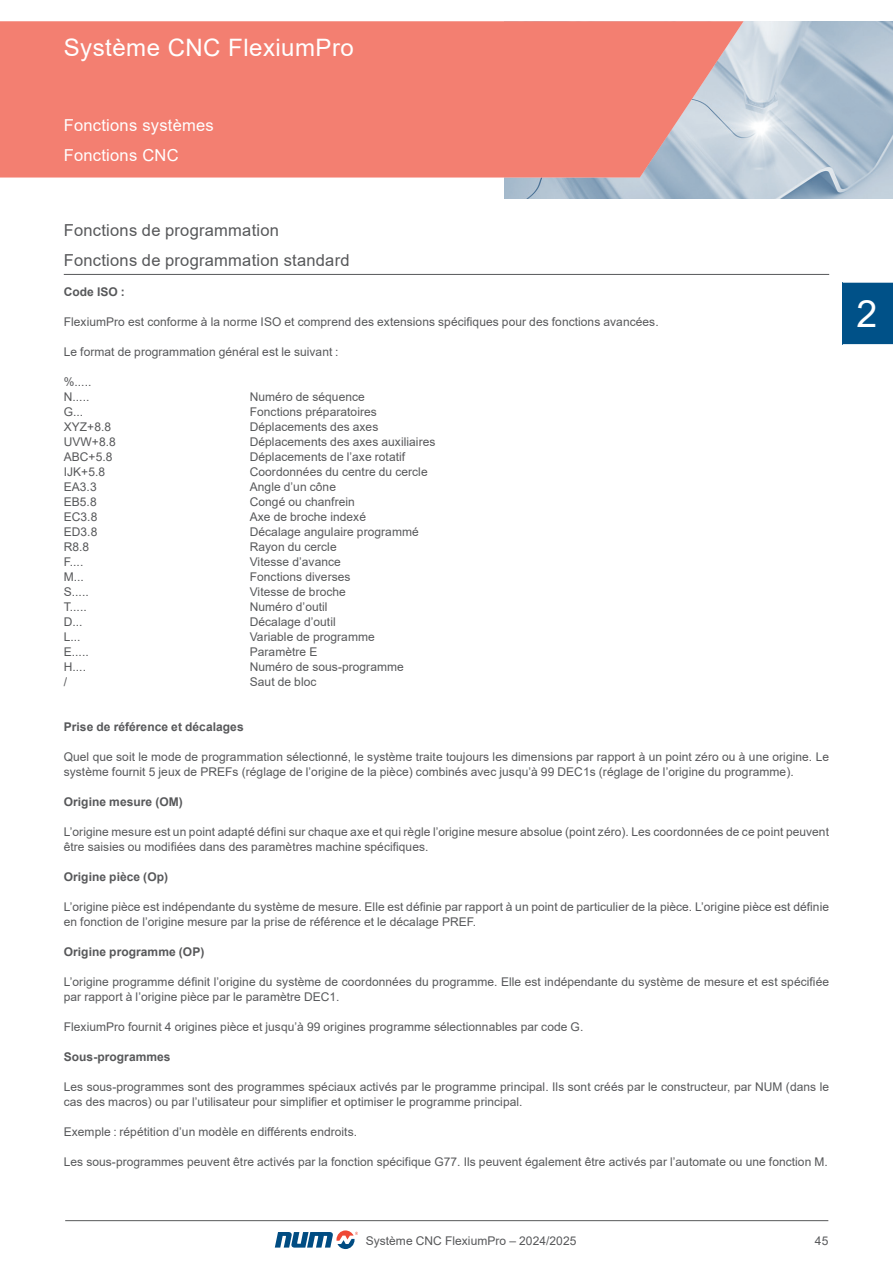
<style>
.page{position:relative;width:893px;height:1263px;background:#fff}
.page>*{position:absolute;margin:0;border:0;box-sizing:border-box;transform-origin:0 0}
.t1{font:37.5px "Arial";color:#fff}
.t2{font:24px "Arial";letter-spacing:.02em;color:#fff}
.t3{font:16.5px/30px "Arial";letter-spacing:.015em;color:#57585a}
.t4{font:16.5px/30px "Arial";letter-spacing:.015em;color:#fff}
.t5{font:12px/15px "Arial";letter-spacing:.005em;color:#57585a}
.t6{font:700 12px "Arial";letter-spacing:.005em;color:#57585a}
</style>
<div class="page">
<img style="left:504px;top:21px;width:389px;height:178px">
<div style="left:843px;top:282px;width:50px;height:63px;background:#005188"></div>
<hr style="left:843px;top:281px;width:50px;height:2px;background:#fff">
<hr style="left:843px;top:344px;width:50px;height:2px;background:#fff">
<svg style="left:0;top:21px;width:744px;height:157px;background:#ef8578"></svg>
<hr style="left:65px;top:1220px;width:763px;height:1px;background:#57585a">
<svg style="left:275px;top:1230px;width:83px;height:19px"></svg>
<hr style="left:64px;top:274px;width:765px;height:1px;background:#57585a">
<h2 class="t2" style="left:64px;top:31px;width:292px">Système CNC FlexiumPro</h2>
<h3 class="t4" style="left:64px;top:110px;width:152px">Fonctions systèmes<br>Fonctions CNC</h3>
<h3 class="t3" style="left:64px;top:215px;width:287px">Fonctions de programmation<br>Fonctions de programmation standard</h3>
<p class="t6" style="left:64px;top:283px;width:62px">Code ISO :</p>
<p class="t5" style="left:64px;top:314px;width:596px">FlexiumPro est conforme à la norme ISO et comprend des extensions spécifiques pour des fonctions avancées.</p>
<p class="t5" style="left:64px;top:344px;width:276px">Le format de programmation général est le suivant :</p>
<p class="t5" style="left:64px;top:374px;width:29px">%.....<br>N.....</p>
<p class="t5" style="left:250px;top:389px;width:117px">Numéro de séquence</p>
<p class="t5" style="left:64px;top:404px;width:21px">G...</p>
<p class="t5" style="left:250px;top:404px;width:129px">Fonctions préparatoires</p>
<p class="t5" style="left:64px;top:419px;width:49px">XYZ+8.8</p>
<p class="t5" style="left:250px;top:419px;width:130px">Déplacements des axes</p>
<p class="t5" style="left:64px;top:434px;width:54px">UVW+8.8</p>
<p class="t5" style="left:250px;top:434px;width:187px">Déplacements des axes auxiliaires</p>
<p class="t5" style="left:64px;top:449px;width:50px">ABC+5.8</p>
<p class="t5" style="left:250px;top:449px;width:157px">Déplacements de l’axe rotatif</p>
<p class="t5" style="left:64px;top:464px;width:43px">IJK+5.8</p>
<p class="t5" style="left:250px;top:464px;width:179px">Coordonnées du centre du cercle</p>
<p class="t5" style="left:64px;top:479px;width:34px">EA3.3</p>
<p class="t5" style="left:250px;top:479px;width:88px">Angle d’un cône</p>
<p class="t5" style="left:64px;top:494px;width:34px">EB5.8</p>
<p class="t5" style="left:250px;top:494px;width:107px">Congé ou chanfrein</p>
<p class="t5" style="left:64px;top:509px;width:35px">EC3.8</p>
<p class="t5" style="left:250px;top:509px;width:118px">Axe de broche indexé</p>
<p class="t5" style="left:64px;top:524px;width:35px">ED3.8</p>
<p class="t5" style="left:250px;top:524px;width:171px">Décalage angulaire programmé</p>
<p class="t5" style="left:64px;top:539px;width:27px">R8.8</p>
<p class="t5" style="left:250px;top:539px;width:88px">Rayon du cercle</p>
<p class="t5" style="left:64px;top:554px;width:21px">F....</p>
<p class="t5" style="left:250px;top:554px;width:93px">Vitesse d’avance</p>
<p class="t5" style="left:64px;top:569px;width:22px">M...</p>
<p class="t5" style="left:250px;top:569px;width:102px">Fonctions diverses</p>
<p class="t5" style="left:64px;top:584px;width:26px">S.....</p>
<p class="t5" style="left:250px;top:584px;width:98px">Vitesse de broche</p>
<p class="t5" style="left:64px;top:599px;width:24px">T.....</p>
<p class="t5" style="left:250px;top:599px;width:79px">Numéro d’outil</p>
<p class="t5" style="left:64px;top:614px;width:20px">D...</p>
<p class="t5" style="left:250px;top:614px;width:87px">Décalage d’outil</p>
<p class="t5" style="left:64px;top:629px;width:18px">L...</p>
<p class="t5" style="left:250px;top:629px;width:127px">Variable de programme</p>
<p class="t5" style="left:64px;top:644px;width:26px">E.....</p>
<p class="t5" style="left:250px;top:644px;width:69px">Paramètre E</p>
<p class="t5" style="left:64px;top:659px;width:24px">H....</p>
<p class="t5" style="left:250px;top:659px;width:156px">Numéro de sous-programme</p>
<p class="t5" style="left:64px;top:674px;width:5px">/</p>
<p class="t5" style="left:250px;top:674px;width:68px">Saut de bloc</p>
<p class="t6" style="left:64px;top:718px;width:181px">Prise de référence et décalages</p>
<p class="t5" style="left:64px;top:749px;width:767px">Quel que soit le mode de programmation sélectionné, le système traite toujours les dimensions par rapport à un point zéro ou à une origine. Le système fournit 5 jeux de PREFs (réglage de l’origine de la pièce) combinés avec jusqu’à 99 DEC1s (réglage de l’origine du programme).</p>
<p class="t6" style="left:64px;top:793px;width:121px">Origine mesure (OM)</p>
<p class="t5" style="left:64px;top:824px;width:767px">L’origine mesure est un point adapté défini sur chaque axe et qui règle l’origine mesure absolue (point zéro). Les coordonnées de ce point peuvent être saisies ou modifiées dans des paramètres machine spécifiques.</p>
<p class="t6" style="left:64px;top:868px;width:106px">Origine pièce (Op)</p>
<p class="t5" style="left:64px;top:899px;width:767px">L’origine pièce est indépendante du système de mesure. Elle est définie par rapport à un point de particulier de la pièce. L’origine pièce est définie en fonction de l’origine mesure par la prise de référence et le décalage PREF.</p>
<p class="t6" style="left:64px;top:943px;width:142px">Origine programme (OP)</p>
<p class="t5" style="left:64px;top:974px;width:767px">L’origine programme définit l’origine du système de coordonnées du programme. Elle est indépendante du système de mesure et est spécifiée par rapport à l’origine pièce par le paramètre DEC1.</p>
<p class="t5" style="left:64px;top:1019px;width:521px">FlexiumPro fournit 4 origines pièce et jusqu’à 99 origines programme sélectionnables par code G.</p>
<p class="t6" style="left:64px;top:1048px;width:108px">Sous-programmes</p>
<p class="t5" style="left:64px;top:1079px;width:767px">Les sous-programmes sont des programmes spéciaux activés par le programme principal. Ils sont créés par le constructeur, par NUM (dans le cas des macros) ou par l’utilisateur pour simplifier et optimiser le programme principal.</p>
<p class="t5" style="left:64px;top:1124px;width:295px">Exemple : répétition d’un modèle en différents endroits.</p>
<p class="t5" style="left:64px;top:1154px;width:766px">Les sous-programmes peuvent être activés par la fonction spécifique G77. Ils peuvent également être activés par l’automate ou une fonction M.</p>
<p class="t5" style="left:366px;top:1233px;width:212px">Système CNC FlexiumPro – 2024/2025</p>
<p class="t5" style="left:815px;top:1233px;width:15px">45</p>
<h1 class="t1" style="left:856px;top:288px;width:22px">2</h1>
</div>
